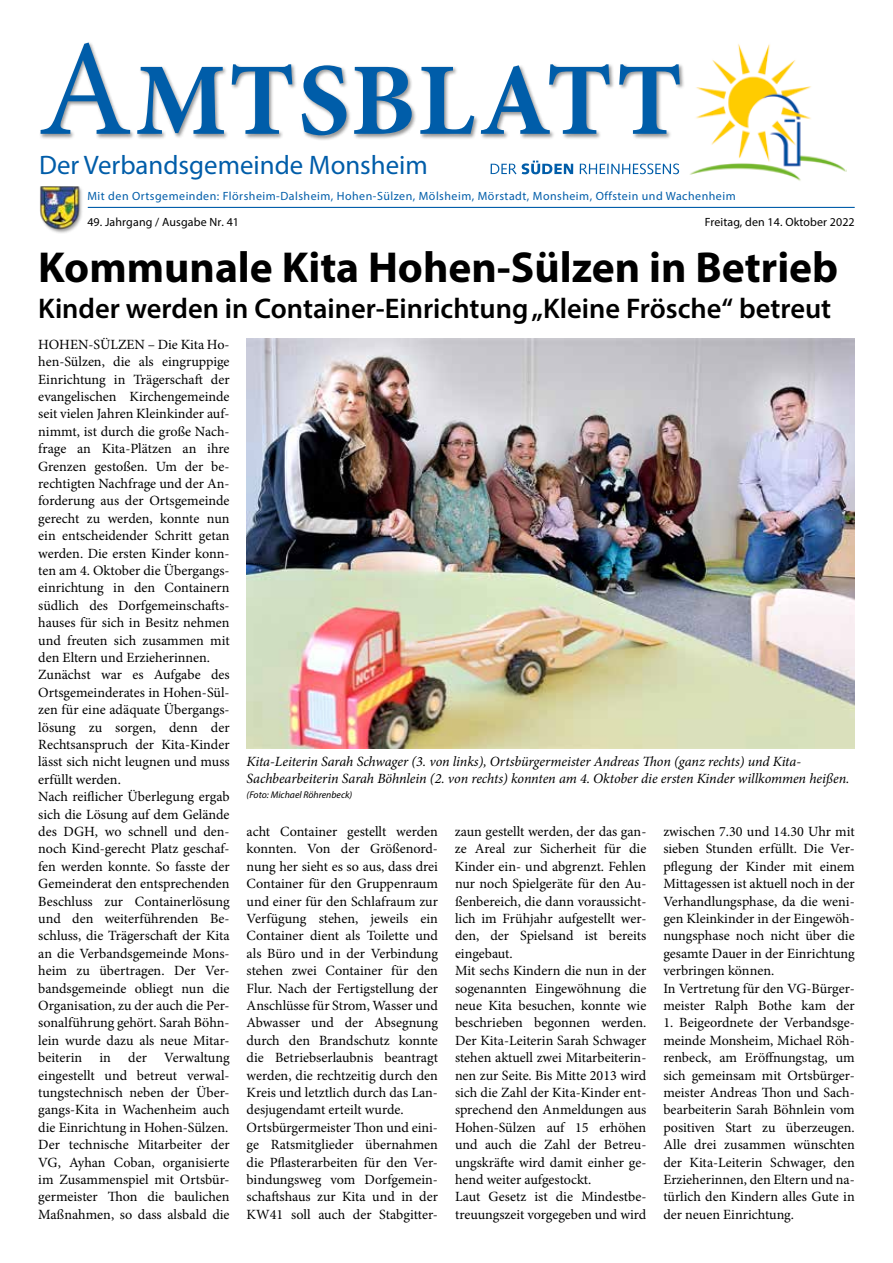
<style>
.page{position:relative;width:893px;height:1263px;background:#fff}
.page>*{position:absolute;margin:0;border:0;box-sizing:border-box;transform-origin:0 0}
.t1{font:700 43.5px "Myriad Pro";color:#000}
.t2{font:600 28.5px "Myriad Pro";color:#000}
.t3{font:26.85px "Myriad Pro";color:#005da9}
.t4{font:14.1px/17.4px "Minion Pro";color:#000}
.t5{font:italic 14.1px/16.5px "Minion Pro";letter-spacing:-.005em;color:#000}
.t6{font:12px "Myriad Pro";letter-spacing:.04em;color:#005da9}
.t7{font:12px "Myriad Pro";letter-spacing:.01em;color:#000}
.t8{font:italic 9.75px "Myriad Pro";color:#000}
</style>
<div class="page">
<img style="left:690px;top:44px;width:157px;height:137px">
<hr style="left:88px;top:207px;width:767px;height:1px;background:#005da9">
<svg style="left:491px;top:161px;width:188px;height:13px"></svg>
<div style="left:39px;top:42px;width:647px;height:99px;background:#000;opacity:.42"></div>
<svg style="left:41px;top:43px;width:639px;height:92px"></svg>
<div style="left:40px;top:185px;width:44px;height:49px;background:#f9f9f9"></div>
<img style="left:40px;top:186px;width:42px;height:47px">
<img style="left:247px;top:339px;width:608px;height:410px">
<h3 class="t3" style="left:39px;top:148px;width:390px">Der Verbandsgemeinde Monsheim</h3>
<p class="t6" style="left:87px;top:189px;width:650px">Mit den Ortsgemeinden: Flörsheim-Dalsheim, Hohen-Sülzen, Mölsheim, Mörstadt, Monsheim, Offstein und Wachenheim</p>
<p class="t7" style="left:87px;top:214px;width:153px">49. Jahrgang / Ausgabe Nr. 41</p>
<p class="t7" style="left:705px;top:214px;width:151px">Freitag, den 14. Oktober 2022</p>
<h1 class="t1" style="left:38px;top:239px;width:801px">Kommunale Kita Hohen-Sülzen in Betrieb</h1>
<h2 class="t2" style="left:38px;top:291px;width:794px">Kinder werden in Container-Einrichtung „Kleine Frösche“ betreut</h2>
<p class="t4" style="left:38px;top:336px;width:193px">HOHEN-SÜLZEN – Die Kita Ho&shy;hen-Sülzen, die als eingruppige<br>Einrichtung in Trägerschaft der evangelischen Kirchengemeinde seit vielen Jahren Kleinkinder auf&shy;nimmt, ist durch die große Nach&shy;frage an Kita-Plätzen an ihre<br>Grenzen gestoßen. Um der be&shy;rechtigten Nachfrage und der An&shy;forderung aus der Ortsgemeinde gerecht zu werden, konnte nun ein entscheidender Schritt getan werden. Die ersten Kinder konn&shy;ten am 4. Oktober die Übergangs&shy;einrichtung in den Containern südlich des Dorfgemeinschafts&shy;hauses für sich in Besitz nehmen und freuten sich zusammen mit den Eltern und Erzieherinnen.<br>Zunächst war es Aufgabe des<br>Ortsgemeinderates in Hohen-Sül&shy;zen für eine adäquate Übergangs&shy;lösung zu sorgen, denn der<br>Rechtsanspruch der Kita-Kinder lässt sich nicht leugnen und muss erfüllt werden.<br>Nach reiflicher Überlegung ergab sich die Lösung auf dem Gelände des DGH, wo schnell und den&shy;noch Kind-gerecht Platz geschaf&shy;fen werden konnte. So fasste der<br>Gemeinderat den entsprechenden<br>Beschluss zur Containerlösung und den weiterführenden Be&shy;schluss, die Trägerschaft der Kita an die Verbandsgemeinde Mons&shy;heim zu übertragen. Der Ver&shy;bandsgemeinde obliegt nun die<br>Organisation, zu der auch die Per&shy;sonalführung gehört. Sarah Böhn&shy;lein wurde dazu als neue Mitar&shy;beiterin in der Verwaltung eingestellt und betreut verwal&shy;tungstechnisch neben der Über&shy;gangs-Kita in Wachenheim auch die Einrichtung in Hohen-Sülzen.<br>Der technische Mitarbeiter der<br>VG, Ayhan Coban, organisierte im Zusammenspiel mit Ortsbür&shy;germeister Thon die baulichen<br>Maßnahmen, so dass alsbald die</p>
<p class="t5" style="left:247px;top:754px;width:604px">Kita-Leiterin Sarah Schwager (3. von links), Ortsbürgermeister Andreas Thon (ganz rechts) und Kita-<br>Sachbearbeiterin Sarah Böhnlein (2. von rechts) konnten am 4. Oktober die ersten Kinder willkommen heißen.</p>
<p class="t8" style="left:247px;top:789px;width:107px">(Foto: Michael Röhrenbeck)</p>
<p class="t4" style="left:247px;top:823px;width:193px">acht Container gestellt werden konnten. Von der Größenord&shy;nung her sieht es so aus, dass drei<br>Container für den Gruppenraum und einer für den Schlafraum zur<br>Verfügung stehen, jeweils ein<br>Container dient als Toilette und als Büro und in der Verbindung stehen zwei Container für den<br>Flur. Nach der Fertigstellung der<br>Anschlüsse für Strom, Wasser und<br>Abwasser und der Absegnung durch den Brandschutz konnte die Betriebserlaubnis beantragt werden, die rechtzeitig durch den<br>Kreis und letztlich durch das Lan&shy;desjugendamt erteilt wurde.<br>Ortsbürgermeister Thon und eini&shy;ge Ratsmitglieder übernahmen die Pflasterarbeiten für den Ver&shy;bindungsweg vom Dorfgemein&shy;schaftshaus zur Kita und in der<br>KW41 soll auch der Stabgitter-</p>
<p class="t4" style="left:455px;top:823px;width:193px">zaun gestellt werden, der das gan&shy;ze Areal zur Sicherheit für die<br>Kinder ein- und abgrenzt. Fehlen nur noch Spielgeräte für den Au&shy;ßenbereich, die dann voraussicht&shy;lich im Frühjahr aufgestellt wer&shy;den, der Spielsand ist bereits eingebaut.<br>Mit sechs Kindern die nun in der sogenannten Eingewöhnung die neue Kita besuchen, konnte wie beschrieben begonnen werden.<br>Der Kita-Leiterin Sarah Schwager stehen aktuell zwei Mitarbeiterin&shy;nen zur Seite. Bis Mitte 2013 wird sich die Zahl der Kita-Kinder ent&shy;sprechend den Anmeldungen aus<br>Hohen-Sülzen auf 15 erhöhen und auch die Zahl der Betreu&shy;ungskräfte wird damit einher ge&shy;hend weiter aufgestockt.<br>Laut Gesetz ist die Mindestbe&shy;treuungszeit vorgegeben und wird</p>
<p class="t4" style="left:663px;top:823px;width:193px">zwischen 7.30 und 14.30 Uhr mit sieben Stunden erfüllt. Die Ver&shy;pflegung der Kinder mit einem<br>Mittagessen ist aktuell noch in der<br>Verhandlungsphase, da die weni&shy;gen Kleinkinder in der Eingewöh&shy;nungsphase noch nicht über die gesamte Dauer in der Einrichtung verbringen können.<br>In Vertretung für den VG-Bürger&shy;meister Ralph Bothe kam der</p>
<p class="t4" style="left:663px;top:1014px;width:193px;text-align:justify">1. Beigeordnete der Verbandsge&shy;meinde Monsheim, Michael Röh&shy;renbeck, am Eröffnungstag, um sich gemeinsam mit Ortsbürger&shy;meister Andreas Thon und Sach&shy;bearbeiterin Sarah Böhnlein vom positiven Start zu überzeugen.<br>Alle drei zusammen wünschten der Kita-Leiterin Schwager, den Erzieherinnen, den Eltern und na&shy;türlich den Kindern alles Gute in der neuen Einrichtung.</p>
</div>
